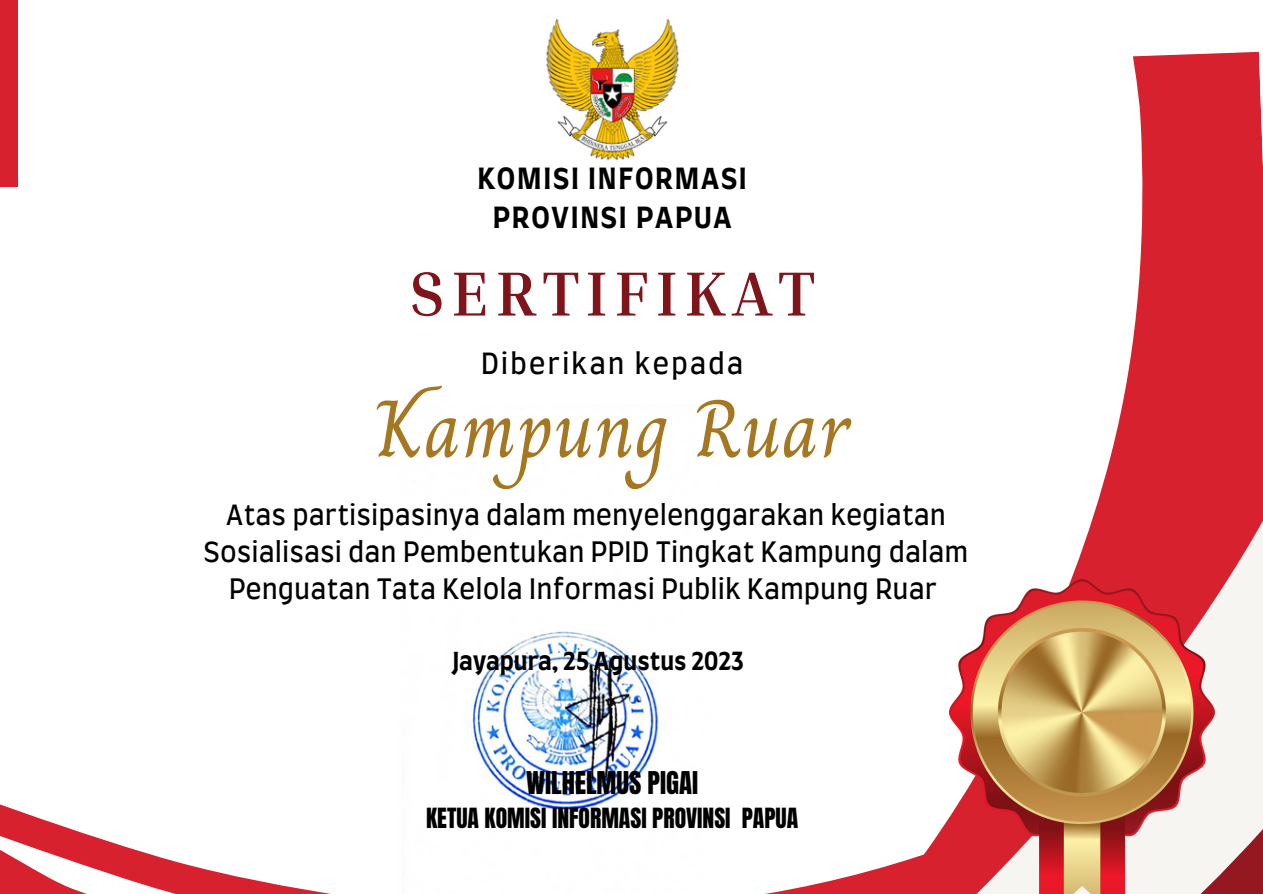
<style>
.page{position:relative;width:1263px;height:894px;background:#fff}
.page>*{position:absolute;margin:0;border:0;box-sizing:border-box;transform-origin:0 0}
.t1{font:81px "Charm";color:#a67721}
.t2{font:700 63px "Inria Serif";letter-spacing:.1em;color:#7f141b}
.t3{font:700 27.9px "Farro";letter-spacing:.065em;color:#000}
.t4{font:27.9px "Farro";letter-spacing:.065em;color:#000}
.t5{font:27px/37px "Farro";color:#000;text-align:center}
.t6{font:26.7px "Anton";color:#000}
.t7{font:700 24px "Farro";color:#000}
.t8{font:23.7px "Anton";color:#000}
</style>
<div class="page">
<svg style="left:1098px;top:52px;width:165px;height:447px;fill:#d7212e"></svg>
<svg style="left:1077px;top:499px;width:186px;height:394px;fill:#f7f5f2"></svg>
<svg style="left:944px;top:563px;width:197px;height:330px"></svg>
<svg style="left:0;top:804px;width:944px;height:89px"></svg>
<div style="left:0;top:0;width:18px;height:187px;background:#d7212e"></div>
<img style="left:949px;top:579px;width:265px;height:314px">
<img style="left:546px;top:19px;width:133px;height:141px">
<img style="left:375px;top:631px;width:374px;height:262px">
<p class="t3" style="left:477px;top:167px;width:271px">KOMISI INFORMASI</p>
<p class="t3" style="left:493px;top:205px;width:240px">PROVINSI PAPUA</p>
<p class="t2" style="left:410px;top:254px;width:407px">SERTIFIKAT</p>
<p class="t4" style="left:481px;top:352px;width:264px">Diberikan kepada</p>
<p class="t1" style="left:374px;top:366px;width:477px">Kampung Ruar</p>
<p class="t5" style="left:204px;top:498px;width:766px">Atas partisipasinya dalam menyelenggarakan kegiatan<br>Sosialisasi dan Pembentukan PPID Tingkat Kampung dalam<br>Penguatan Tata Kelola Informasi Publik Kampung Ruar</p>
<p class="t7" style="left:452px;top:650px;width:293px">Jayapura, 25 Agustus 2023</p>
<p class="t6" style="left:526px;top:763px;width:173px">WILHELMUS PIGAI</p>
<p class="t8" style="left:426px;top:800px;width:374px">KETUA KOMISI INFORMASI PROVINSI PAPUA</p>
</div>
